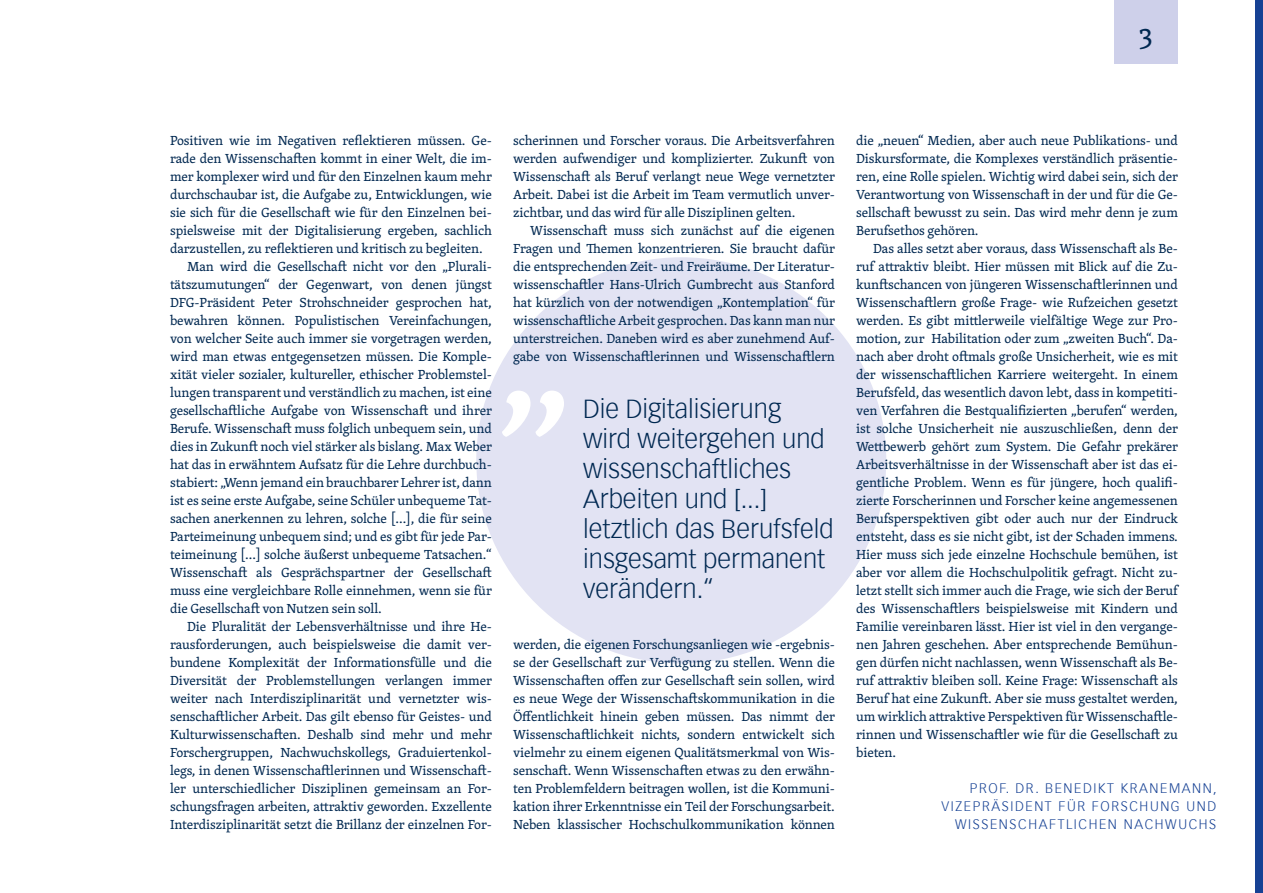
<style>
.page{position:relative;width:1263px;height:893px;background:#fff}
.page>*{position:absolute;margin:0;border:0;box-sizing:border-box;transform-origin:0 0}
.t1{font:183px "Skolar";color:#fff}
.t2{font:30px "Skolar";color:#002851}
.t3{font:300 25.5px/30px "Vectora LH";color:#002851}
.t4{font:13.5px/18px "Skolar";letter-spacing:-.01em;color:#002851;text-align:justify}
.t5{font:300 13.5px/18px "Vectora LH";letter-spacing:.12em;color:#164194;text-align:right}
</style>
<div class="page">
<div style="left:1114px;top:0;width:64px;height:64px;background:#ced0ea"></div>
<div style="left:1255px;top:0;width:8px;height:893px;background:#164194"></div>
<div style="left:476px;top:257px;width:410px;height:406px;background:#e2e3f3;border-radius:50%"></div>
<h2 class="t2" style="left:1139px;top:11px;width:15px">3</h2>
<p class="t4" style="left:170px;top:131px;width:323px">Positiven wie im Negativen reflektieren müssen. Ge-</p>
<p class="t4" style="left:170px;top:149px;width:323px">rade den Wissenschaften kommt in einer Welt, die im-</p>
<p class="t4" style="left:170px;top:167px;width:323px">mer komplexer wird und für den Einzelnen kaum mehr</p>
<p class="t4" style="left:170px;top:185px;width:323px">durchschaubar ist, die Aufgabe zu, Entwicklungen, wie</p>
<p class="t4" style="left:170px;top:203px;width:323px">sie sich für die Gesellschaft wie für den Einzelnen bei-</p>
<p class="t4" style="left:170px;top:221px;width:323px">spielsweise mit der Digitalisierung ergeben, sachlich</p>
<p class="t4" style="left:170px;top:239px;width:314px">darzustellen, zu reflektieren und kritisch zu begleiten.</p>
<p class="t4" style="left:187px;top:257px;width:306px">Man wird die Gesellschaft nicht vor den „Plurali-</p>
<p class="t4" style="left:170px;top:275px;width:323px">tätszumutungen“ der Gegenwart, von denen jüngst</p>
<p class="t4" style="left:170px;top:293px;width:323px">DFG-Präsident Peter Strohschneider gesprochen hat,</p>
<p class="t4" style="left:170px;top:311px;width:323px">bewahren können. Populistischen Vereinfachungen,</p>
<p class="t4" style="left:170px;top:329px;width:323px">von welcher Seite auch immer sie vorgetragen werden,</p>
<p class="t4" style="left:170px;top:347px;width:323px">wird man etwas entgegensetzen müssen. Die Komple-</p>
<p class="t4" style="left:170px;top:365px;width:323px">xität vieler sozialer, kultureller, ethischer Problemstel-</p>
<p class="t4" style="left:170px;top:383px;width:323px">lungen transparent und verständlich zu machen, ist eine</p>
<p class="t4" style="left:170px;top:401px;width:323px">gesellschaftliche Aufgabe von Wissenschaft und ihrer</p>
<p class="t4" style="left:170px;top:419px;width:323px">Berufe. Wissenschaft muss folglich unbequem sein, und</p>
<p class="t4" style="left:170px;top:437px;width:323px">dies in Zukunft noch viel stärker als bislang. Max Weber</p>
<p class="t4" style="left:170px;top:455px;width:323px">hat das in erwähntem Aufsatz für die Lehre durchbuch-</p>
<p class="t4" style="left:170px;top:473px;width:323px">stabiert: „Wenn jemand ein brauchbarer Lehrer ist, dann</p>
<p class="t4" style="left:170px;top:491px;width:323px">ist es seine erste Aufgabe, seine Schüler unbequeme Tat-</p>
<p class="t4" style="left:170px;top:509px;width:323px">sachen anerkennen zu lehren, solche […], die für seine</p>
<p class="t4" style="left:170px;top:527px;width:323px">Parteimeinung unbequem sind; und es gibt für jede Par-</p>
<p class="t4" style="left:170px;top:545px;width:323px">teimeinung […] solche äußerst unbequeme Tatsachen.“</p>
<p class="t4" style="left:170px;top:563px;width:323px">Wissenschaft als Gesprächspartner der Gesellschaft</p>
<p class="t4" style="left:170px;top:581px;width:323px">muss eine vergleichbare Rolle einnehmen, wenn sie für</p>
<p class="t4" style="left:170px;top:599px;width:213px">die Gesellschaft von Nutzen sein soll.</p>
<p class="t4" style="left:187px;top:617px;width:306px">Die Pluralität der Lebensverhältnisse und ihre He-</p>
<p class="t4" style="left:170px;top:635px;width:323px">rausforderungen, auch beispielsweise die damit ver-</p>
<p class="t4" style="left:170px;top:653px;width:323px">bundene Komplexität der Informationsfülle und die</p>
<p class="t4" style="left:170px;top:671px;width:323px">Diversität der Problemstellungen verlangen immer</p>
<p class="t4" style="left:170px;top:689px;width:323px">weiter nach Interdisziplinarität und vernetzter wis-</p>
<p class="t4" style="left:170px;top:707px;width:323px">senschaftlicher Arbeit. Das gilt ebenso für Geistes- und</p>
<p class="t4" style="left:170px;top:725px;width:323px">Kulturwissenschaften. Deshalb sind mehr und mehr</p>
<p class="t4" style="left:170px;top:743px;width:323px">Forschergruppen, Nachwuchskollegs, Graduiertenkol-</p>
<p class="t4" style="left:170px;top:761px;width:323px">legs, in denen Wissenschaftlerinnen und Wissenschaft-</p>
<p class="t4" style="left:170px;top:779px;width:323px">ler unterschiedlicher Disziplinen gemeinsam an For-</p>
<p class="t4" style="left:170px;top:797px;width:323px">schungsfragen arbeiten, attraktiv geworden. Exzellente</p>
<p class="t4" style="left:170px;top:815px;width:323px">Interdisziplinarität setzt die Brillanz der einzelnen For-</p>
<p class="t4" style="left:513px;top:131px;width:323px">scherinnen und Forscher voraus. Die Arbeitsverfahren werden aufwendiger und komplizierter. Zukunft von Wissenschaft als Beruf verlangt neue Wege vernetzter Arbeit. Dabei ist die Arbeit im Team vermutlich unver&shy;zichtbar, und das wird für alle Disziplinen gelten.</p>
<p class="t4" style="left:513px;top:221px;width:323px;text-indent:17px">Wissenschaft muss sich zunächst auf die eigenen Fragen und Themen konzentrieren. Sie braucht dafür die entsprechenden Zeit- und Freiräume. Der Literatur&shy;wissenschaftler Hans-Ulrich Gumbrecht aus Stanford hat kürzlich von der notwendigen „Kontemplation“ für wissenschaftliche Arbeit gesprochen. Das kann man nur unterstreichen. Daneben wird es aber zunehmend Auf&shy;gabe von Wissenschaftlerinnen und Wissenschaftlern</p>
<h1 class="t1" style="left:496px;top:214px;width:77px">„</h1>
<h3 class="t3" style="left:583px;top:394px;width:252px">Die Digitalisierung wird weitergehen und wissenschaftliches<br>Arbeiten und [...] letztlich das Berufsfeld insgesamt permanent verändern.“</h3>
<p class="t4" style="left:513px;top:635px;width:323px">werden, die eigenen Forschungsanliegen wie -ergebnis&shy;se der Gesellschaft zur Verfügung zu stellen. Wenn die Wissenschaften offen zur Gesellschaft sein sollen, wird es neue Wege der Wissenschaftskommunikation in die Öffentlichkeit hinein geben müssen. Das nimmt der Wissenschaftlichkeit nichts, sondern entwickelt sich vielmehr zu einem eigenen Qualitätsmerkmal von Wis&shy;senschaft. Wenn Wissenschaften etwas zu den erwähn&shy;ten Problemfeldern beitragen wollen, ist die Kommuni&shy;kation ihrer Erkenntnisse ein Teil der Forschungsarbeit.<br>Neben klassischer Hochschulkommunikation können</p>
<p class="t4" style="left:856px;top:131px;width:323px">die „neuen“ Medien, aber auch neue Publikations- und Diskursformate, die Komplexes verständlich präsentie&shy;ren, eine Rolle spielen. Wichtig wird dabei sein, sich der Verantwortung von Wissenschaft in der und für die Ge&shy;sellschaft bewusst zu sein. Das wird mehr denn je zum Berufsethos gehören.</p>
<p class="t4" style="left:856px;top:239px;width:323px;text-indent:17px">Das alles setzt aber voraus, dass Wissenschaft als Be&shy;ruf attraktiv bleibt. Hier müssen mit Blick auf die Zu&shy;kunftschancen von jüngeren Wissenschaftlerinnen und Wissenschaftlern große Frage- wie Rufzeichen gesetzt werden. Es gibt mittlerweile vielfältige Wege zur Pro&shy;motion, zur Habilitation oder zum „zweiten Buch“. Da&shy;nach aber droht oftmals große Unsicherheit, wie es mit der wissenschaftlichen Karriere weitergeht. In einem Berufsfeld, das wesentlich davon lebt, dass in kompetiti&shy;ven Verfahren die Bestqualifizierten „berufen“ werden, ist solche Unsicherheit nie auszuschließen, denn der Wettbewerb gehört zum System. Die Gefahr prekärer Arbeitsverhältnisse in der Wissenschaft aber ist das ei&shy;gentliche Problem. Wenn es für jüngere, hoch qualifi&shy;zierte Forscherinnen und Forscher keine angemessenen Berufsperspektiven gibt oder auch nur der Eindruck entsteht, dass es sie nicht gibt, ist der Schaden immens.<br>Hier muss sich jede einzelne Hochschule bemühen, ist aber vor allem die Hochschulpolitik gefragt. Nicht zu&shy;letzt stellt sich immer auch die Frage, wie sich der Beruf des Wissenschaftlers beispielsweise mit Kindern und Familie vereinbaren lässt. Hier ist viel in den vergange&shy;nen Jahren geschehen. Aber entsprechende Bemühun&shy;gen dürfen nicht nachlassen, wenn Wissenschaft als Be&shy;ruf attraktiv bleiben soll. Keine Frage: Wissenschaft als Beruf hat eine Zukunft. Aber sie muss gestaltet werden, um wirklich attraktive Perspektiven für Wissenschaftle&shy;rinnen und Wissenschaftler wie für die Gesellschaft zu bieten.</p>
<p class="t5" style="left:941px;top:779px;width:277px">PROF. DR. BENEDIKT KRANEMANN,<br>VIZEPRÄSIDENT FÜR FORSCHUNG UND<br>WISSENSCHAFTLICHEN NACHWUCHS</p>
</div>
